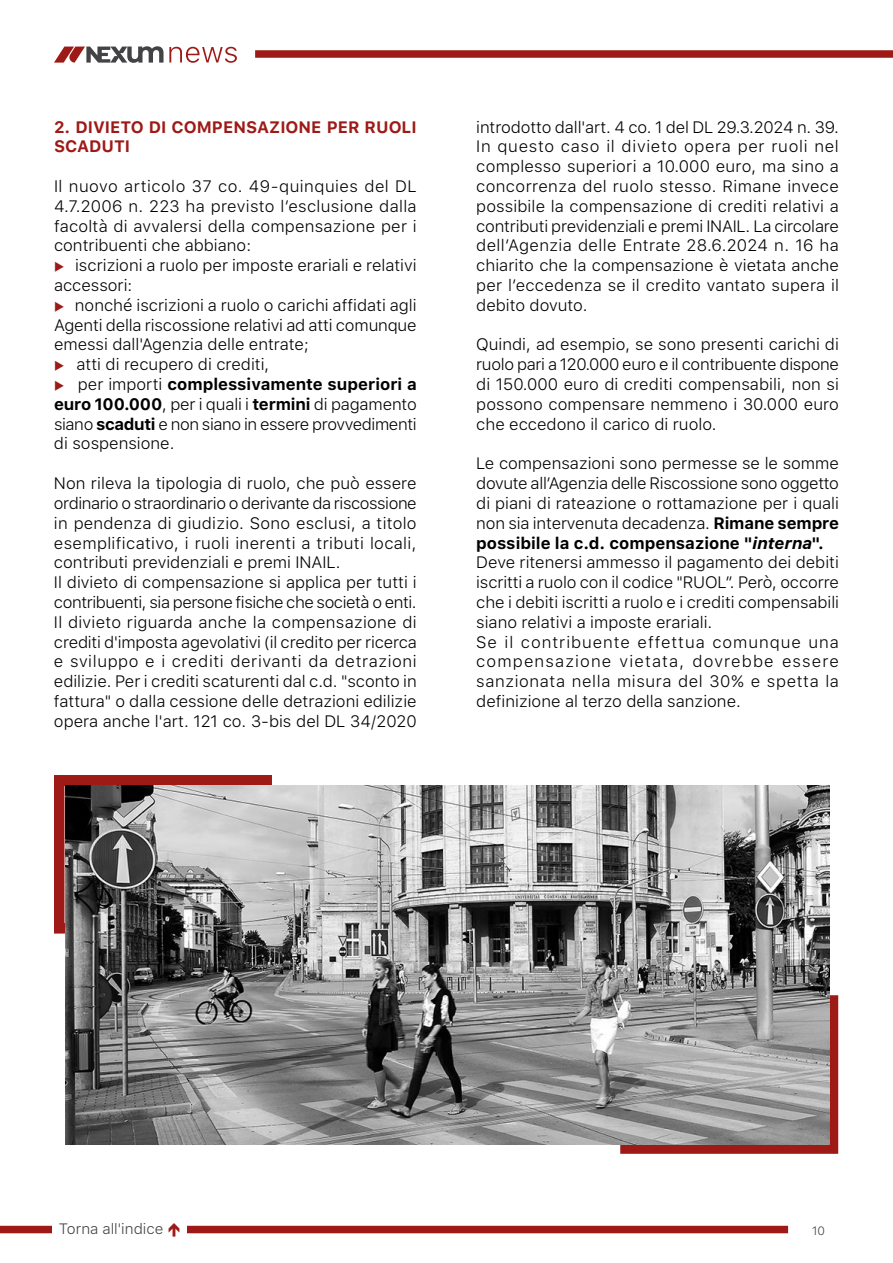
<style>
.page{position:relative;width:893px;height:1263px;background:#fff}
.page>*{position:absolute;margin:0;border:0;box-sizing:border-box;transform-origin:0 0}
.t1{font:300 16.5px/19.8px "SFUI Text";color:#000;text-align:justify}
.t2{font:700 16.5px/19.8px "SFUI Text";color:#9d1a17}
.t3{font:300 15px "SFUI Text";color:#434345}
.t4{font:300 12px "SFUI Text";color:#434345}
.s1{color:#9d1a17}
.s2{font-weight:700}
.s3{font-family:"SFUI Text Bold Italic G1";font-weight:400}
</style>
<div class="page">
<svg style="left:54px;top:46px;width:183px;height:17px"></svg>
<div style="left:255px;top:50px;width:638px;height:8px;background:#9d1a17"></div>
<div style="left:0;top:1226px;width:788px;height:7px;background:#9d1a17"></div>
<div style="left:52px;top:1220px;width:135px;height:22px;background:#fff"></div>
<div style="left:54px;top:775px;width:218px;height:158px;border:10px solid #9d1a17"></div>
<div style="left:620px;top:995px;width:218px;height:159px;border:10px solid #9d1a17"></div>
<img style="left:65px;top:785px;width:764px;height:359px">
<p class="t2" style="left:54px;top:116px;width:364px">2. DIVIETO DI COMPENSAZIONE PER RUOLI<br>SCADUTI</p>
<p class="t1" style="left:54px;top:176px;width:364px">Il nuovo articolo 37 co. 49-quinquies del DL 4.7.2006 n. 223 ha previsto l’esclusione dalla facoltà di avvalersi della compensazione per i contribuenti che abbiano:</p>
<p class="t1" style="left:54px;top:255px;width:364px"><span class="s1">◆</span> iscrizioni a ruolo per imposte erariali e relativi accessori:</p>
<p class="t1" style="left:54px;top:295px;width:364px"><span class="s1">◆</span> nonché iscrizioni a ruolo o carichi affidati agli Agenti della riscossione relativi ad atti comunque emessi dall'Agenzia delle entrate;</p>
<p class="t1" style="left:54px;top:354px;width:217px"><span class="s1">◆</span> atti di recupero di crediti,</p>
<p class="t1" style="left:54px;top:374px;width:364px"><span class="s1">◆</span> per importi <span class="s2">complessivamente superiori a euro 100.000</span>, per i quali i <span class="s2">termini</span> di pagamento siano <span class="s2">scaduti</span> e non siano in essere provvedimenti di sospensione.</p>
<p class="t1" style="left:54px;top:473px;width:364px;text-align:left">Non rileva la tipologia di ruolo, che può essere ordinario o straordinario o derivante da riscossione in pendenza di giudizio. Sono esclusi, a titolo esemplificativo, i ruoli inerenti a tributi locali, contributi previdenziali e premi INAIL.<br>Il divieto di compensazione si applica per tutti i contribuenti, sia persone fisiche che società o enti.<br>Il divieto riguarda anche la compensazione di crediti d'imposta agevolativi (il credito per ricerca e sviluppo e i crediti derivanti da detrazioni edilizie. Per i crediti scaturenti dal c.d. "sconto in fattura" o dalla cessione delle detrazioni edilizie opera anche l'art. 121 co. 3-bis del DL 34/2020</p>
<p class="t1" style="left:476px;top:116px;width:364px">introdotto dall'art. 4 co. 1 del DL 29.3.2024 n. 39.<br>In questo caso il divieto opera per ruoli nel complesso superiori a 10.000 euro, ma sino a concorrenza del ruolo stesso. Rimane invece possibile la compensazione di crediti relativi a contributi previdenziali e premi INAIL. La circolare dell’Agenzia delle Entrate 28.6.2024 n. 16 ha chiarito che la compensazione è vietata anche per l’eccedenza se il credito vantato supera il debito dovuto.</p>
<p class="t1" style="left:476px;top:334px;width:364px">Quindi, ad esempio, se sono presenti carichi di ruolo pari a 120.000 euro e il contribuente dispone di 150.000 euro di crediti compensabili, non si possono compensare nemmeno i 30.000 euro che eccedono il carico di ruolo.</p>
<p class="t1" style="left:476px;top:453px;width:364px;text-align:left">Le compensazioni sono permesse se le somme dovute all’Agenzia delle Riscossione sono oggetto di piani di rateazione o rottamazione per i quali non sia intervenuta decadenza. <span class="s2">Rimane sempre possibile la c.d. compensazione "</span><span class="s3">interna</span><span class="s2">".<br></span>Deve ritenersi ammesso il pagamento dei debiti iscritti a ruolo con il codice "RUOL”. Però, occorre che i debiti iscritti a ruolo e i crediti compensabili siano relativi a imposte erariali.<br>Se il contribuente effettua comunque una compensazione vietata, dovrebbe essere sanzionata nella misura del 30% e spetta la definizione al terzo della sanzione.</p>
<p class="t3" style="left:59px;top:1219px;width:106px">Torna all'indice</p>
<p class="t4" style="left:812px;top:1222px;width:14px">10</p>
</div>
